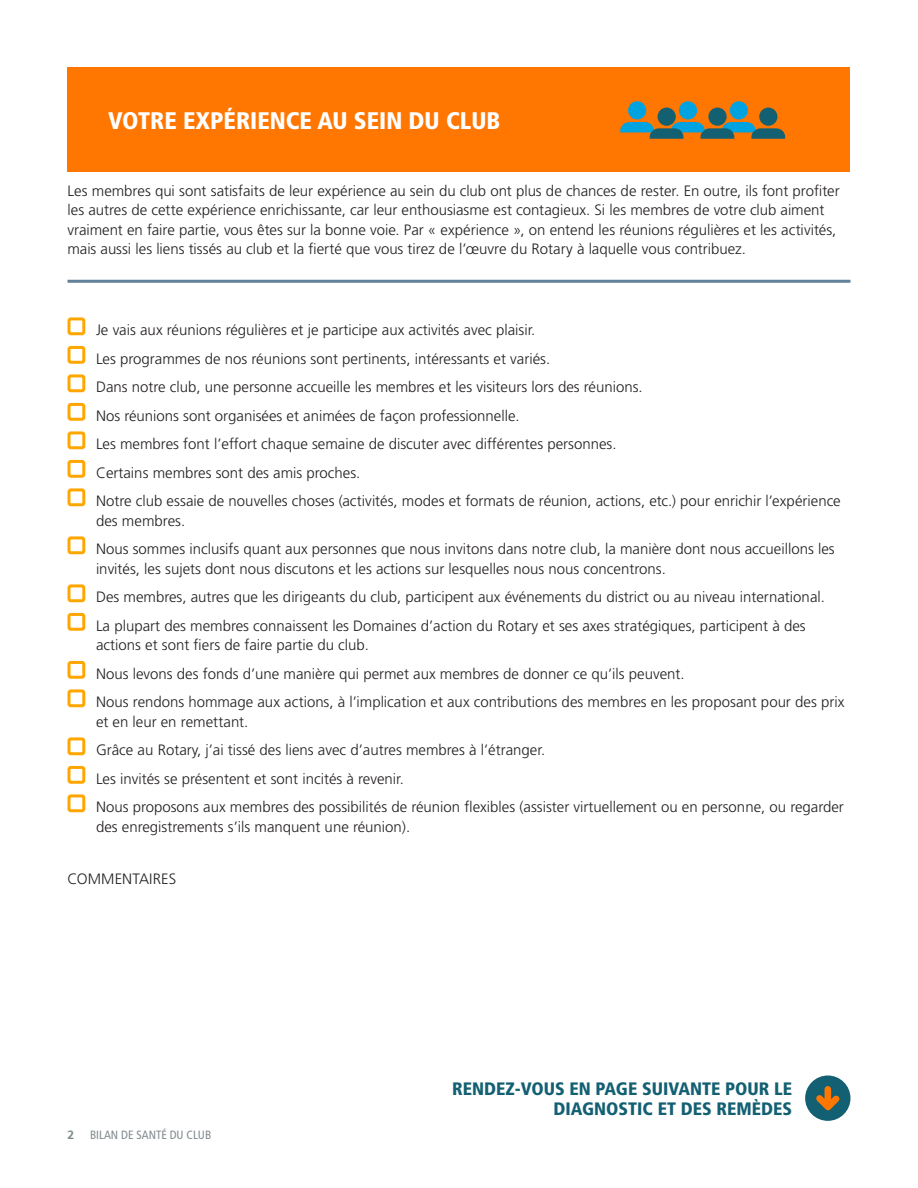
<style>
.page{position:relative;width:918px;height:1188px;background:#fff}
.page>*{position:absolute;margin:0;border:0;box-sizing:border-box;transform-origin:0 0}
.Head{font:900 condensed 24px "Frutiger LT Std";color:#fff}
.See_page_subhead{font:900 condensed 18px/19.5px "Frutiger LT Std";color:#136072;text-align:right}
.Checklist_Box{font:300 15px/19.5px "Frutiger LT Std";color:#231f20}
.Body{font:300 15px/19.5px "Frutiger LT Std";color:#231f20}
.t1{font:condensed 12px "Frutiger LT Std";color:#808a8d}
.t2{font:700 12px "Frutiger LT Std";color:#808a8d}
</style>
<div class="page">
<div style="left:68px;top:68px;width:782px;height:104px;background:#ff7600"></div>
<hr style="left:68px;top:280px;width:782px;height:3px;background:#618099">
<div style="left:67px;top:317px;width:18px;height:18px;border:3px solid #ffa700;border-radius:2px"></div>
<div style="left:67px;top:346px;width:18px;height:18px;border:3px solid #ffa700;border-radius:2px"></div>
<div style="left:67px;top:374px;width:18px;height:18px;border:3px solid #ffa700;border-radius:2px"></div>
<div style="left:67px;top:403px;width:18px;height:18px;border:3px solid #ffa700;border-radius:2px"></div>
<div style="left:67px;top:431px;width:18px;height:18px;border:3px solid #ffa700;border-radius:2px"></div>
<div style="left:67px;top:460px;width:18px;height:18px;border:3px solid #ffa700;border-radius:2px"></div>
<div style="left:67px;top:488px;width:18px;height:18px;border:3px solid #ffa700;border-radius:2px"></div>
<div style="left:67px;top:536px;width:18px;height:18px;border:3px solid #ffa700;border-radius:2px"></div>
<div style="left:67px;top:584px;width:18px;height:18px;border:3px solid #ffa700;border-radius:2px"></div>
<div style="left:67px;top:613px;width:18px;height:18px;border:3px solid #ffa700;border-radius:2px"></div>
<div style="left:67px;top:661px;width:18px;height:18px;border:3px solid #ffa700;border-radius:2px"></div>
<div style="left:67px;top:689px;width:18px;height:18px;border:3px solid #ffa700;border-radius:2px"></div>
<div style="left:67px;top:737px;width:18px;height:18px;border:3px solid #ffa700;border-radius:2px"></div>
<div style="left:67px;top:766px;width:18px;height:18px;border:3px solid #ffa700;border-radius:2px"></div>
<div style="left:67px;top:794px;width:18px;height:18px;border:3px solid #ffa700;border-radius:2px"></div>
<div style="left:628px;top:101px;width:18px;height:18px;background:#00a3e0;border-radius:50%"></div>
<div style="left:730px;top:101px;width:18px;height:18px;background:#00a3e0;border-radius:50%"></div>
<div style="left:679px;top:101px;width:18px;height:18px;background:#00a3e0;border-radius:50%"></div>
<div style="left:658px;top:108px;width:18px;height:18px;background:#136072;border-radius:50%"></div>
<div style="left:759px;top:108px;width:18px;height:18px;background:#136072;border-radius:50%"></div>
<div style="left:708px;top:108px;width:19px;height:18px;background:#136072;border-radius:50%"></div>
<svg style="left:620px;top:122px;width:165px;height:17px"></svg>
<div style="left:805px;top:1076px;width:45px;height:45px;background:#136072;border-radius:50%"></div>
<svg style="left:816px;top:1086px;width:24px;height:25px"></svg>
<p class="Head" style="left:108px;top:106px;width:394px">VOTRE EXPÉRIENCE AU SEIN DU CLUB</p>
<p class="Body" style="left:68px;top:181px;width:774px">Les membres qui sont satisfaits de leur expérience au sein du club ont plus de chances de rester. En outre, ils font profiter les autres de cette expérience enrichissante, car leur enthousiasme est contagieux. Si les membres de votre club aiment vraiment en faire partie, vous êtes sur la bonne voie. Par « expérience », on entend les réunions régulières et les activités, mais aussi les liens tissés au club et la fierté que vous tirez de l’œuvre du Rotary à laquelle vous contribuez.</p>
<p class="Checklist_Box" style="left:96px;top:321px;width:441px">Je vais aux réunions régulières et je participe aux activités avec plaisir.</p>
<p class="Checklist_Box" style="left:96px;top:349px;width:456px">Les programmes de nos réunions sont pertinents, intéressants et variés.</p>
<p class="Checklist_Box" style="left:96px;top:378px;width:548px">Dans notre club, une personne accueille les membres et les visiteurs lors des réunions.</p>
<p class="Checklist_Box" style="left:96px;top:406px;width:425px">Nos réunions sont organisées et animées de façon professionnelle.</p>
<p class="Checklist_Box" style="left:96px;top:435px;width:522px">Les membres font l’effort chaque semaine de discuter avec différentes personnes.</p>
<p class="Checklist_Box" style="left:96px;top:463px;width:266px">Certains membres sont des amis proches.</p>
<p class="Checklist_Box" style="left:96px;top:492px;width:746px">Notre club essaie de nouvelles choses (activités, modes et formats de réunion, actions, etc.) pour enrichir l’expérience des membres.</p>
<p class="Checklist_Box" style="left:96px;top:540px;width:740px">Nous sommes inclusifs quant aux personnes que nous invitons dans notre club, la manière dont nous accueillons les invités, les sujets dont nous discutons et les actions sur lesquelles nous nous concentrons.</p>
<p class="Checklist_Box" style="left:96px;top:588px;width:730px">Des membres, autres que les dirigeants du club, participent aux événements du district ou au niveau international.</p>
<p class="Checklist_Box" style="left:96px;top:616px;width:711px">La plupart des membres connaissent les Domaines d’action du Rotary et ses axes stratégiques, participent à des actions et sont fiers de faire partie du club.</p>
<p class="Checklist_Box" style="left:96px;top:664px;width:590px">Nous levons des fonds d’une manière qui permet aux membres de donner ce qu’ils peuvent.</p>
<p class="Checklist_Box" style="left:96px;top:693px;width:750px">Nous rendons hommage aux actions, à l’implication et aux contributions des membres en les proposant pour des prix et en leur en remettant.</p>
<p class="Checklist_Box" style="left:96px;top:741px;width:451px">Grâce au Rotary, j’ai tissé des liens avec d’autres membres à l’étranger.</p>
<p class="Checklist_Box" style="left:96px;top:769px;width:310px">Les invités se présentent et sont incités à revenir.</p>
<p class="Checklist_Box" style="left:96px;top:798px;width:749px">Nous proposons aux membres des possibilités de réunion flexibles (assister virtuellement ou en personne, ou regarder des enregistrements s’ils manquent une réunion).</p>
<p class="Body" style="left:68px;top:870px;width:110px">COMMENTAIRES</p>
<p class="t2" style="left:68px;top:1127px;width:8px">2</p>
<p class="t1" style="left:90px;top:1128px;width:123px">BILAN DE SANTÉ DU CLUB</p>
<p class="See_page_subhead" style="left:452px;top:1079px;width:341px">RENDEZ-VOUS EN PAGE SUIVANTE POUR LE<br>DIAGNOSTIC ET DES REMÈDES</p>
</div>
